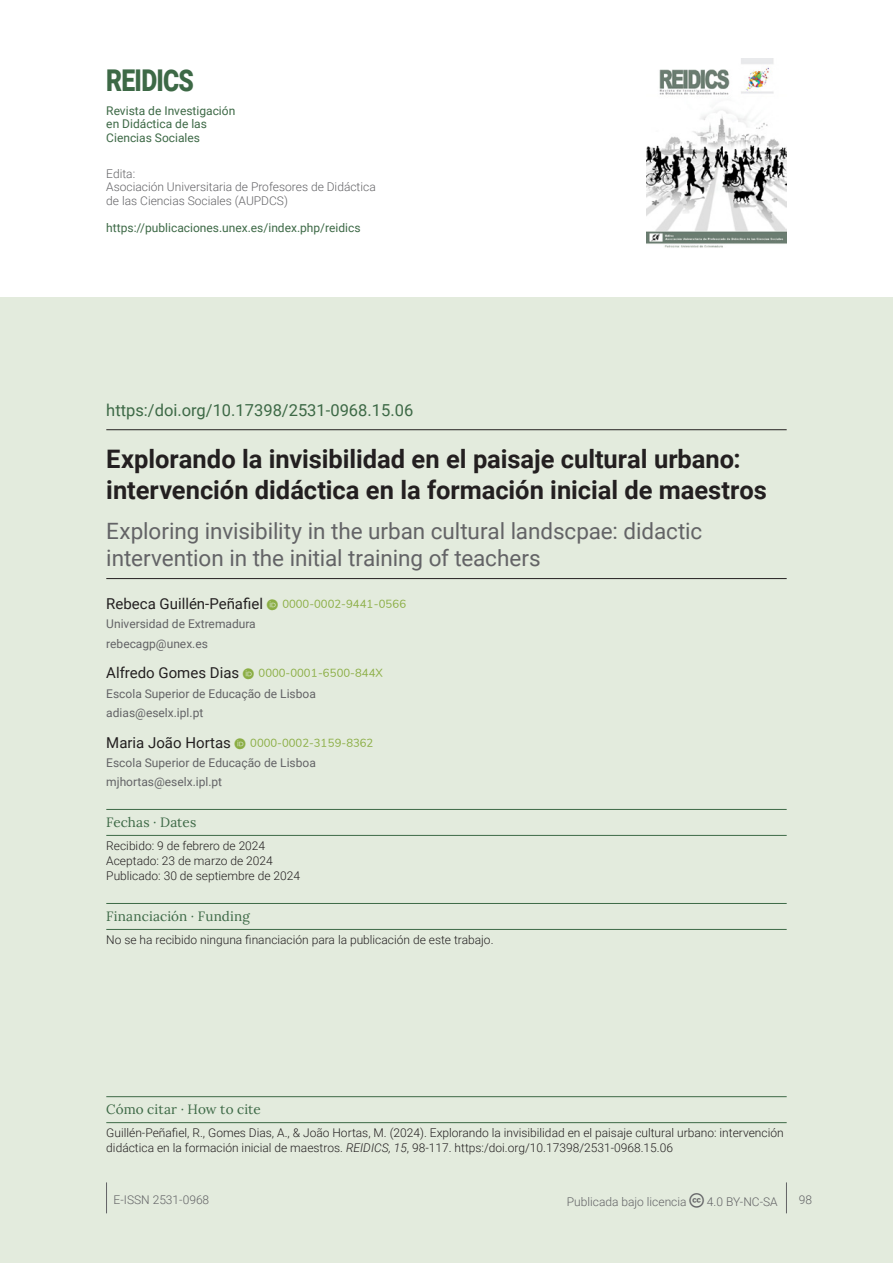
<style>
.page{position:relative;width:893px;height:1263px;background:#fff}
.page>*{position:absolute;margin:0;border:0;box-sizing:border-box;transform-origin:0 0}
.t1{font:900 30px "Roboto";letter-spacing:-.03em;color:#3d6946;scale:.82 1}
.sps_titulo_original{font:700 25.5px/30.6px "Roboto";color:#231f20}
.sps_titulo_traduc{font:22.5px/27px "Roboto";letter-spacing:-.005em;color:#636366}
.sps_doi{font:16.5px "Roboto";color:#3d6946}
.sps_autores{font:15px "Roboto";color:#231f20}
.sps_autor_1{font:15px "Roboto";color:#231f20}
.sps_titulo_metadatos{font:13.5px "Lora";letter-spacing:.01em;color:#3d6946}
.sps_texto_metadatos{font:300 12px/15px "Roboto";color:#231f20}
.sps_afiliaciones{font:12px "Roboto";color:#636366}
.t2{font:300 12px/13.5px "Roboto";color:#636366}
.t3{font:12px/13.5px "Roboto";color:#3d6946}
.sps_fechas{font:300 12px "Roboto";color:#231f20}
.s1{color:#8bae44}
.s2{font-style:italic}
</style>
<div class="page">
<div style="left:0;top:298px;width:893px;height:965px;background:#e3ebdd"></div>
<hr style="left:106px;top:1182px;width:1px;height:31px;background:#636366">
<hr style="left:786px;top:1182px;width:1px;height:31px;background:#636366">
<hr style="left:106px;top:1096px;width:681px;height:1px;background:#3d6946">
<hr style="left:106px;top:1122px;width:681px;height:1px;background:#3d6946">
<hr style="left:106px;top:429px;width:681px;height:1px;background:#231f20">
<hr style="left:106px;top:578px;width:681px;height:1px;background:#231f20">
<hr style="left:106px;top:809px;width:681px;height:1px;background:#3d6946">
<hr style="left:106px;top:835px;width:681px;height:1px;background:#3d6946">
<hr style="left:106px;top:903px;width:681px;height:1px;background:#3d6946">
<hr style="left:106px;top:929px;width:681px;height:1px;background:#3d6946">
<img style="left:646px;top:58px;width:141px;height:190px">
<h1 class="t1" style="left:106px;top:60px;width:108px">REIDICS</h1>
<p class="t3" style="left:106px;top:103px;width:131px">Revista de Investigación en Didáctica de las<br>Ciencias Sociales</p>
<p class="t2" style="left:106px;top:167px;width:271px">Edita:<br>Asociación Universitaria de Profesores de Didáctica de las Ciencias Sociales (AUPDCS)</p>
<p class="t3" style="left:106px;top:221px;width:256px">https://publicaciones.unex.es/index.php/reidics</p>
<p class="sps_doi" style="left:106px;top:399px;width:308px">https:/doi.org/10.17398/2531-0968.15.06</p>
<p class="sps_titulo_original" style="left:106px;top:443px;width:662px">Explorando la invisibilidad en el paisaje cultural urbano: intervención didáctica en la formación inicial de maestros</p>
<p class="sps_titulo_traduc" style="left:106px;top:516px;width:598px">Exploring invisibility in the urban cultural landscpae: didactic intervention in the initial training of teachers</p>
<p class="sps_autor_1" style="left:106px;top:593px;width:173px">Rebeca Guillén-Peñafiel <span class="s1">□</span></p>
<p class="sps_afiliaciones" style="left:106px;top:616px;width:151px">Universidad de Extremadura</p>
<p class="sps_afiliaciones" style="left:106px;top:635px;width:103px">rebecagp@unex.es</p>
<p class="sps_autores" style="left:106px;top:662px;width:149px">Alfredo Gomes Dias <span class="s1">□</span></p>
<p class="sps_afiliaciones" style="left:106px;top:685px;width:211px">Escola Superior de Educação de Lisboa</p>
<p class="sps_afiliaciones" style="left:106px;top:704px;width:99px">adias@eselx.ipl.pt</p>
<p class="sps_autores" style="left:106px;top:732px;width:141px">Maria João Hortas <span class="s1">□</span></p>
<p class="sps_afiliaciones" style="left:106px;top:754px;width:211px">Escola Superior de Educação de Lisboa</p>
<p class="sps_afiliaciones" style="left:106px;top:773px;width:117px">mjhortas@eselx.ipl.pt</p>
<p class="sps_titulo_metadatos" style="left:106px;top:812px;width:92px">Fechas · Dates</p>
<p class="sps_fechas" style="left:106px;top:837px;width:160px">Recibido: 9 de febrero de 2024</p>
<p class="sps_fechas" style="left:106px;top:852px;width:168px">Aceptado: 23 de marzo de 2024</p>
<p class="sps_fechas" style="left:106px;top:867px;width:195px">Publicado: 30 de septiembre de 2024</p>
<p class="sps_titulo_metadatos" style="left:106px;top:906px;width:145px">Financiación · Funding</p>
<p class="sps_texto_metadatos" style="left:106px;top:932px;width:389px">No se ha recibido ninguna financiación para la publicación de este trabajo.</p>
<p class="sps_titulo_metadatos" style="left:106px;top:1099px;width:156px">Cómo citar · How to cite</p>
<p class="sps_texto_metadatos" style="left:106px;top:1125px;width:679px">Guillén-Peñafiel, R., Gomes Dias, A., &amp; João Hortas, M. (2024). Explorando la invisibilidad en el paisaje cultural urbano: intervención didáctica en la formación inicial de maestros. <span class="s2">REIDICS, 15</span>, 98-117. https:/doi.org/10.17398/2531-0968.15.06</p>
<p class="t2" style="left:114px;top:1192px;width:97px">E-ISSN 2531-0968</p>
<p class="t2" style="left:567px;top:1194px;width:212px">Publicada bajo licencia ▼❖□□■▲ 4.0 BY-NC-SA</p>
<p class="t2" style="left:799px;top:1192px;width:15px">98</p>
</div>
